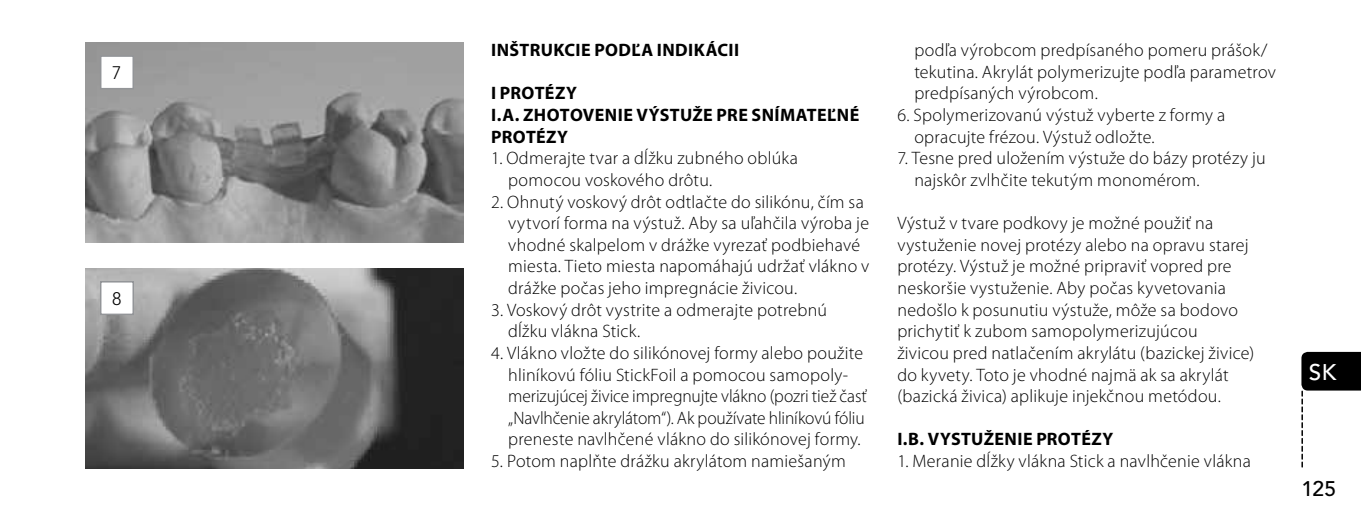
<style>
.page{position:relative;width:1361px;height:511px;background:#fff}
.page>*{position:absolute;margin:0;border:0;box-sizing:border-box;transform-origin:0 0}
.t1{font:500 22.5px "Avenir LT Std";color:#fff}
.t2{font:500 21px "Avenir LT Std";color:#000}
.t3{font:300 18px/21.6px "Myriad Pro";letter-spacing:.015em;color:#000}
.t4{font:700 18px/21.6px "Myriad Pro";letter-spacing:.02em;color:#000}
.t5{font:300 18px "Avenir LT Std";color:#000}
</style>
<div class="page">
<svg style="left:1301px;top:351px;width:60px;height:115px"></svg>
<img style="left:85px;top:43px;width:379px;height:199px">
<div style="left:101px;top:56px;width:32px;height:33px;background:#fff"></div>
<div style="left:100px;top:55px;width:34px;height:34px;border:2px solid #939598"></div>
<img style="left:85px;top:268px;width:379px;height:200px">
<div style="left:101px;top:281px;width:32px;height:33px;background:#fff"></div>
<div style="left:100px;top:281px;width:34px;height:34px;border:2px solid #939598"></div>
<p class="t5" style="left:112px;top:62px;width:11px">7</p>
<p class="t5" style="left:112px;top:288px;width:11px">8</p>
<p class="t4" style="left:491px;top:39px;width:249px">INŠTRUKCIE PODĽA INDIKÁCII</p>
<p class="t4" style="left:491px;top:82px;width:370px">I PROTÉZY<br>I.A. ZHOTOVENIE VÝSTUŽE PRE SNÍMATEĽNÉ<br>PROTÉZY</p>
<p class="t3" style="left:508px;top:148px;width:291px;text-indent:-17px">1. Odmerajte tvar a dĺžku zubného oblúka pomocou voskového drôtu.</p>
<p class="t3" style="left:508px;top:191px;width:363px;text-indent:-17px">2. Ohnutý voskový drôt odtlačte do silikónu, čím sa vytvorí forma na výstuž. Aby sa uľahčila výroba je vhodné skalpelom v drážke vyrezať podbiehavé miesta. Tieto miesta napomáhajú udržať vlákno v drážke počas jeho impregnácie živicou.</p>
<p class="t3" style="left:508px;top:299px;width:320px;text-indent:-17px">3. Voskový drôt vystrite a odmerajte potrebnú dĺžku vlákna Stick.</p>
<p class="t3" style="left:508px;top:342px;width:360px;text-indent:-17px">4. Vlákno vložte do silikónovej formy alebo použite hliníkovú fóliu StickFoil a pomocou samopoly&shy;merizujúcej živice impregnujte vlákno (pozri tiež časť „Navlhčenie akrylátom“). Ak používate hliníkovú fóliu preneste navlhčené vlákno do silikónovej formy.</p>
<p class="t3" style="left:491px;top:450px;width:356px">5. Potom naplňte drážku akrylátom namiešaným</p>
<p class="t3" style="left:914px;top:40px;width:363px">podľa výrobcom predpísaného pomeru prášok/ tekutina. Akrylát polymerizujte podľa parametrov predpísaných výrobcom.</p>
<p class="t3" style="left:914px;top:104px;width:312px;text-indent:-17px">6. Spolymerizovanú výstuž vyberte z formy a opracujte frézou. Výstuž odložte.</p>
<p class="t3" style="left:914px;top:148px;width:353px;text-indent:-17px">7. Tesne pred uložením výstuže do bázy protézy ju najskôr zvlhčite tekutým monomérom.</p>
<p class="t3" style="left:897px;top:212px;width:358px">Výstuž v tvare podkovy je možné použiť na vystuženie novej protézy alebo na opravu starej protézy. Výstuž je možné pripraviť vopred pre neskoršie vystuženie. Aby počas kyvetovania nedošlo k posunutiu výstuže, môže sa bodovo prichytiť k zubom samopolymerizujúcou<br>živicou pred natlačením akrylátu (bazickej živice) do kyvety. Toto je vhodné najmä ak sa akrylát (bazická živica) aplikuje injekčnou metódou.</p>
<p class="t4" style="left:897px;top:427px;width:217px">I.B. VYSTUŽENIE PROTÉZY</p>
<p class="t3" style="left:897px;top:450px;width:355px">1. Meranie dĺžky vlákna Stick a navlhčenie vlákna</p>
<p class="t1" style="left:1309px;top:358px;width:29px">SK</p>
<p class="t2" style="left:1301px;top:476px;width:36px">125</p>
</div>
